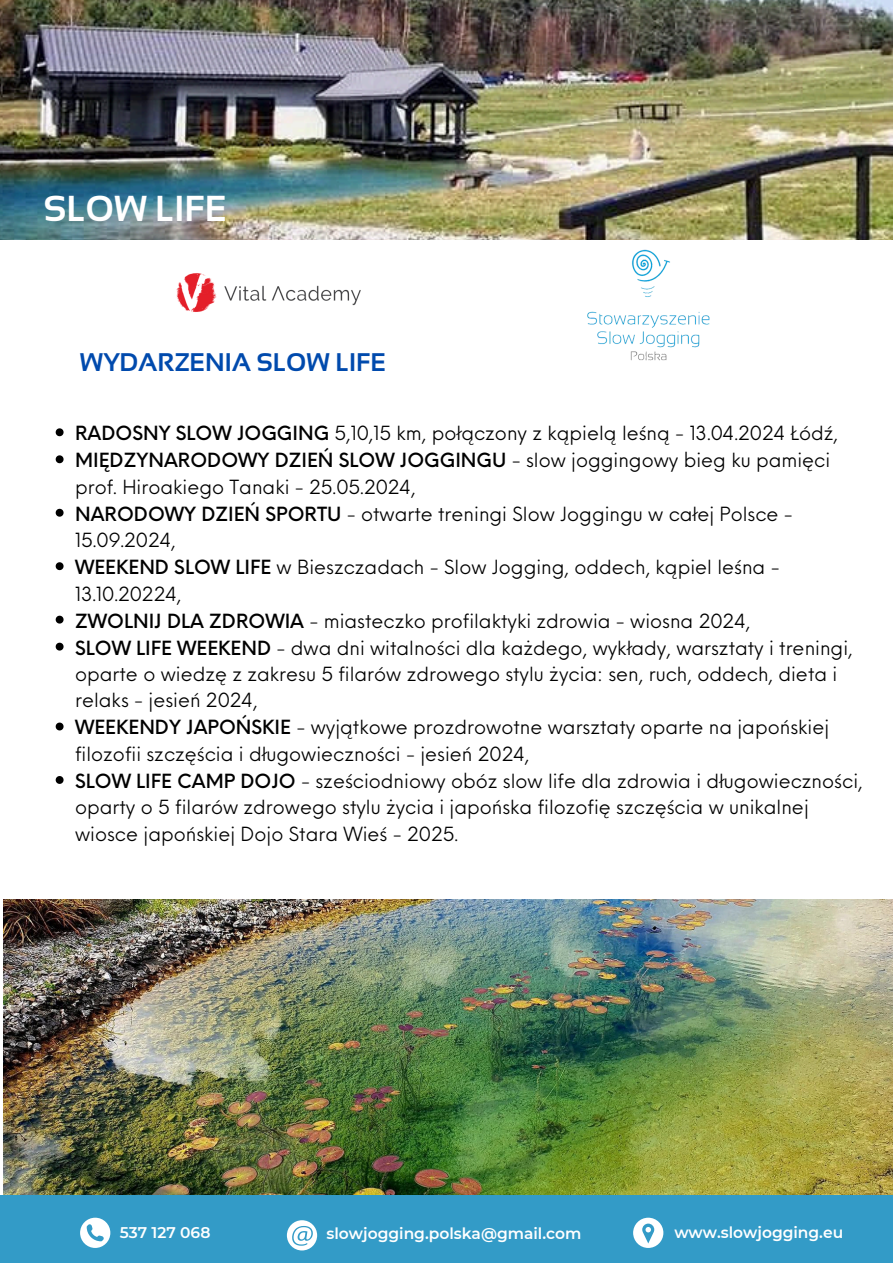
<style>
.page{position:relative;width:893px;height:1263px;background:#fff}
.page>*{position:absolute;margin:0;border:0;box-sizing:border-box;transform-origin:0 0}
.t1{font:700 36.08px "Sansation";color:#fff}
.t2{font:700 25.5px "Sansation";color:#004aad}
.t3{font:19.05px/26.4px "Neue Einstellung";color:#000}
.t4{font:600 15.45px "Montserrat";color:#fff}
.s1{font-weight:500}
</style>
<div class="page">
<img style="left:3px;top:900px;width:890px;height:295px">
<div style="left:0;top:1195px;width:893px;height:68px;background:#339bc7"></div>
<svg style="left:80px;top:1218px;width:30px;height:30px"></svg>
<svg style="left:633px;top:1218px;width:30px;height:30px"></svg>
<svg style="left:287px;top:1220px;width:30px;height:30px"></svg>
<img style="left:0;top:0;width:893px;height:240px">
<img style="left:567px;top:230px;width:162px;height:131px">
<img style="left:176px;top:273px;width:185px;height:39px">
<svg style="left:56px;top:428px;width:8px;height:8px"></svg>
<svg style="left:56px;top:455px;width:8px;height:8px"></svg>
<svg style="left:56px;top:509px;width:8px;height:8px"></svg>
<svg style="left:56px;top:562px;width:8px;height:8px"></svg>
<svg style="left:56px;top:616px;width:8px;height:7px"></svg>
<svg style="left:56px;top:643px;width:8px;height:7px"></svg>
<svg style="left:56px;top:722px;width:8px;height:8px"></svg>
<svg style="left:56px;top:776px;width:8px;height:8px"></svg>
<p class="t1" style="left:44px;top:189px;width:184px">SLOW LIFE</p>
<p class="t2" style="left:80px;top:348px;width:308px">WYDARZENIA SLOW LIFE</p>
<p class="t3" style="left:75px;top:418px;width:764px"><span class="s1">RADOSNY SLOW JOGGING</span> 5,10,15 km, połączony z kąpielą leśną - 13.04.2024 Łódź,</p>
<p class="t3" style="left:75px;top:445px;width:756px"><span class="s1">MIĘDZYNARODOWY DZIEŃ SLOW JOGGINGU</span> - slow joggingowy bieg ku pamięci prof. Hiroakiego Tanaki - 25.05.2024,</p>
<p class="t3" style="left:75px;top:498px;width:719px"><span class="s1">NARODOWY DZIEŃ SPORTU</span> - otwarte treningi Slow Joggingu w całej Polsce -<br>15.09.2024,</p>
<p class="t3" style="left:75px;top:552px;width:706px"><span class="s1">WEEKEND SLOW LIFE</span> w Bieszczadach - Slow Jogging, oddech, kąpiel leśna -<br>13.10.20224,</p>
<p class="t3" style="left:75px;top:605px;width:677px"><span class="s1">ZWOLNIJ DLA ZDROWIA</span> - miasteczko profilaktyki zdrowia - wiosna 2024,</p>
<p class="t3" style="left:75px;top:632px;width:779px"><span class="s1">SLOW LIFE WEEKEND</span> - dwa dni witalności dla każdego, wykłady, warsztaty i treningi, oparte o wiedzę z zakresu 5 filarów zdrowego stylu życia: sen, ruch, oddech, dieta i relaks - jesień 2024,</p>
<p class="t3" style="left:75px;top:712px;width:755px"><span class="s1">WEEKENDY JAPOŃSKIE</span> - wyjątkowe prozdrowotne warsztaty oparte na japońskiej filozofii szczęścia i długowieczności - jesień 2024,</p>
<h4 class="t3" style="left:75px;top:766px;width:789px"><span class="s1">SLOW LIFE CAMP DOJO</span> - sześciodniowy obóz slow life dla zdrowia i długowieczności, oparty o 5 filarów zdrowego stylu życia i japońska filozofię szczęścia w unikalnej wiosce japońskiej Dojo Stara Wieś - 2025.</h4>
<h2 class="t4" style="left:120px;top:1222px;width:92px">537 127 068</h2>
<p class="t4" style="left:326px;top:1224px;width:256px">slowjogging.polska@gmail.com</p>
<p class="t4" style="left:674px;top:1222px;width:170px">www.slowjogging.eu</p>
</div>
